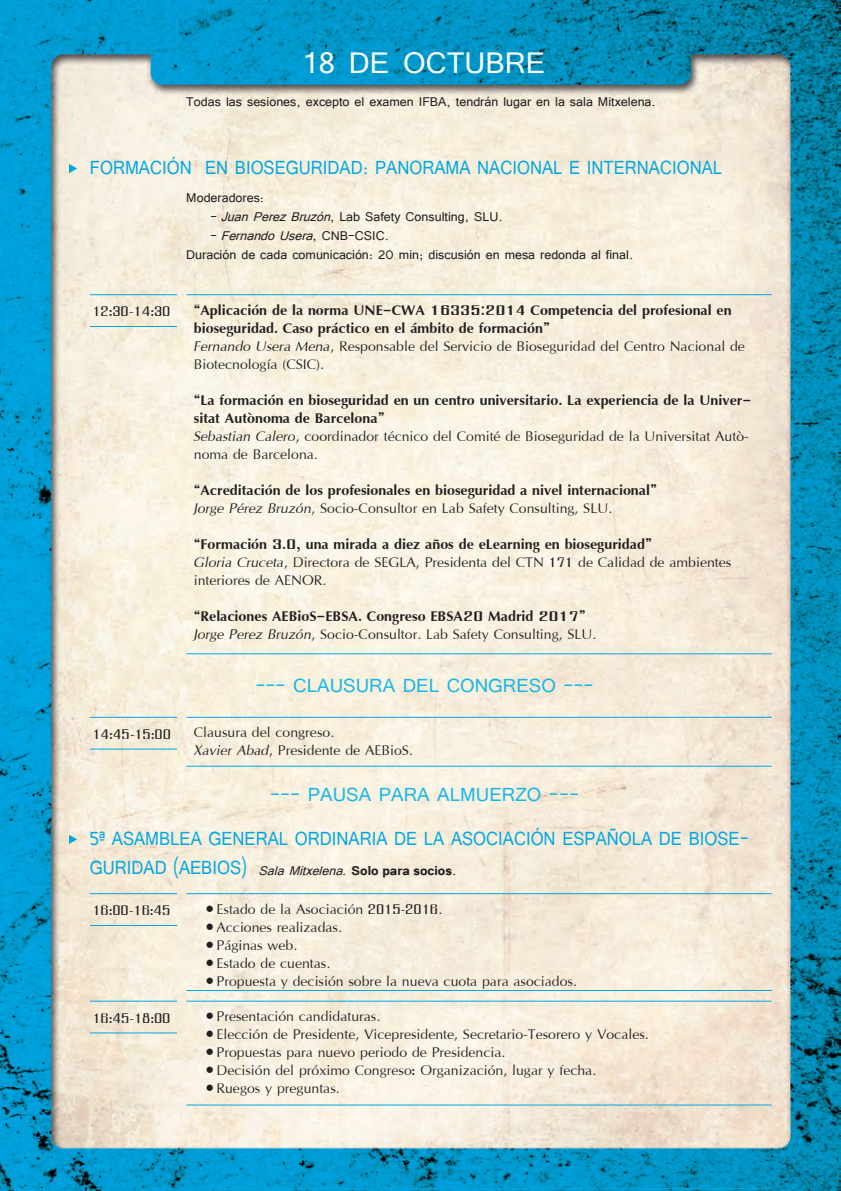
<style>
.page{position:relative;width:841px;height:1191px;background:#fff}
.page>*{position:absolute;margin:0;border:0;box-sizing:border-box;transform-origin:0 0}
.t1{font:28px "Mangal";color:#fff}
.t2{font:24px/28.8px "Tunga";color:#00a7e3;scale:.89 1}
.t3{font:24px "Tunga";color:#17b7e8}
.t4{font:22px/18px "Iris UPC";color:#231f20}
.t5{font:22px/18px "Iris UPC Bold";color:#231f20}
.t6{font:16px "Tunga";color:#231f20}
.t7{font:700 16px "Tunga";color:#231f20}
.t8{font:italic 16px "Tunga";color:#231f20}
.s1{font-style:italic}
.s2{font-style:normal}
.s3{font-family:"Iris UPC Italic"}
.s4{font-weight:400;font-style:italic}
.s5{font-weight:400}
.s6{font-family:"Minion Pro";font-size:24px}
</style>
<div class="page">
<img style="left:0;top:0;width:841px;height:1191px">
<svg style="left:69px;top:164px;width:8px;height:9px"></svg>
<svg style="left:69px;top:835px;width:8px;height:9px"></svg>
<hr style="left:90px;top:294px;width:87px;height:1px;background:#00a7e3">
<hr style="left:90px;top:893px;width:87px;height:1px;background:#00a7e3">
<hr style="left:90px;top:1001px;width:87px;height:1px;background:#00a7e3">
<hr style="left:90px;top:717px;width:87px;height:1px;background:#00a7e3">
<hr style="left:90px;top:326px;width:87px;height:1px;background:#00a7e3">
<hr style="left:90px;top:925px;width:87px;height:1px;background:#00a7e3">
<hr style="left:90px;top:1032px;width:87px;height:1px;background:#00a7e3">
<hr style="left:90px;top:749px;width:87px;height:1px;background:#00a7e3">
<hr style="left:186px;top:294px;width:585px;height:1px;background:#00a7e3">
<hr style="left:186px;top:893px;width:585px;height:1px;background:#00a7e3">
<hr style="left:186px;top:1001px;width:585px;height:1px;background:#00a7e3">
<hr style="left:186px;top:717px;width:585px;height:1px;background:#00a7e3">
<hr style="left:186px;top:766px;width:585px;height:1px;background:#00a7e3">
<hr style="left:186px;top:653px;width:585px;height:1px;background:#00a7e3">
<hr style="left:186px;top:990px;width:585px;height:1px;background:#00a7e3">
<hr style="left:186px;top:1104px;width:585px;height:1px;background:#00a7e3">
<hr style="left:186px;top:1188px;width:585px;height:1px;background:#00a7e3">
<p class="t1" style="left:302px;top:47px;width:244px">18 DE OCTUBRE</p>
<p class="t6" style="left:186px;top:91px;width:471px">Todas las sesiones, excepto el examen IFBA, tendrán lugar en la sala Mitxelena.</p>
<p class="t2" style="left:90px;top:151px;width:711px">FORMACIÓN EN BIOSEGURIDAD: PANORAMA NACIONAL E INTERNACIONAL</p>
<p class="t6" style="left:186px;top:187px;width:79px">Moderadores:</p>
<p class="t6" style="left:209px;top:206px;width:295px"><span class="s1">-JuanPerezBruzón</span>, Lab Safety Consulting, SLU.</p>
<p class="t8" style="left:209px;top:225px;width:181px">-FernandoUsera<span class="s2">, C N B - C S I C .</span></p>
<p class="t6" style="left:186px;top:244px;width:448px">Duración de cada comunicación: 20 min; discusión en mesa redonda al final.</p>
<p class="t4" style="left:93px;top:301px;width:80px">12:30-14:30</p>
<p class="t4" style="left:93px;top:724px;width:80px">14:45-15:00</p>
<p class="t5" style="left:194px;top:300px;width:539px">“Aplicación de la norma UNE-CWA 16335:2014 Competencia del profesional en bioseguridad. Caso práctico en el ámbito de formación”</p>
<p class="t4" style="left:194px;top:336px;width:552px"><span class="s3">Fernando Usera Mena</span>, Responsable del Servicio de Bioseguridad del Centro Nacional de<br>Biotecnología (CSIC).</p>
<p class="t5" style="left:194px;top:390px;width:559px">“La formación en bioseguridad en un centro universitario. La experiencia de la Univer&shy;sitat Autònoma de Barcelona”</p>
<p class="t4" style="left:194px;top:426px;width:556px"><span class="s3">Sebastian Calero</span>, coordinador técnico del Comité de Bioseguridad de la Universitat Autò&shy;noma de Barcelona.</p>
<p class="t5" style="left:194px;top:480px;width:464px">“Acreditación de los profesionales en bioseguridad a nivel internacional”</p>
<p class="t4" style="left:194px;top:498px;width:420px"><span class="s3">Jorge Pérez Bruzón</span>, Socio-Consultor en Lab Safety Consulting, SLU.</p>
<p class="t5" style="left:194px;top:534px;width:459px">“Formación 3.0, una mirada a diez años de eLearning en bioseguridad”</p>
<p class="t4" style="left:194px;top:552px;width:539px"><span class="s3">Gloria Cruceta</span>, Directora de SEGLA, Presidenta del CTN 171 de Calidad de ambientes interiores de AENOR.</p>
<p class="t5" style="left:194px;top:606px;width:393px">“Relaciones AEBioS-EBSA. Congreso EBSA20 Madrid 2017”</p>
<p class="t4" style="left:194px;top:624px;width:404px"><span class="s3">Jorge Perez Bruzón</span>, Socio-Consultor. Lab Safety Consulting, SLU.</p>
<p class="t3" style="left:255px;top:669px;width:340px">--- CLAUSURA DEL CONGRESO ---</p>
<p class="t4" style="left:194px;top:722px;width:142px">Clausura del congreso.</p>
<p class="t4" style="left:194px;top:740px;width:220px"><span class="s3">Xavier Abad</span>, Presidente de AEBioS.</p>
<p class="t3" style="left:270px;top:779px;width:310px">--- PAUSA PARA ALMUERZO ---</p>
<p class="t2" style="left:90px;top:822px;width:741px">5ª ASAMBLEA GENERAL ORDINARIA DE LA ASOCIACIÓN ESPAÑOLA DE BIOSE-<br>GURIDAD (AEBIOS)</p>
<p class="t7" style="left:258px;top:860px;width:199px"><span class="s4">SalaMitxelena</span><span class="s5">.</span> S o l o pa ra soc i os <span class="s5">.</span></p>
<p class="t4" style="left:93px;top:900px;width:80px">16:00-16:45</p>
<p class="t4" style="left:93px;top:1008px;width:80px">16:45-18:00</p>
<p class="t4" style="left:205px;top:899px;width:238px"><span class="s6">•</span> Estado de la Asociación 2015-2016.</p>
<p class="t4" style="left:205px;top:917px;width:138px"><span class="s6">•</span> Acciones realizadas.</p>
<p class="t4" style="left:205px;top:935px;width:94px"><span class="s6">•</span> Páginas web.</p>
<p class="t4" style="left:205px;top:953px;width:127px"><span class="s6">•</span> Estado de cuentas.</p>
<p class="t4" style="left:205px;top:971px;width:373px"><span class="s6">•</span> Propuesta y decisión sobre la nueva cuota para asociados.</p>
<p class="t4" style="left:205px;top:1006px;width:177px"><span class="s6">•</span> Presentación candidaturas.</p>
<p class="t4" style="left:205px;top:1024px;width:445px"><span class="s6">•</span> Elección de Presidente, Vicepresidente, Secretario-Tesorero y Vocales.</p>
<p class="t4" style="left:205px;top:1042px;width:301px"><span class="s6">•</span> Propuestas para nuevo periodo de Presidencia.</p>
<p class="t4" style="left:205px;top:1060px;width:392px"><span class="s6">•</span> Decisión del próximo Congreso: Organización, lugar y fecha.</p>
<p class="t4" style="left:205px;top:1078px;width:136px"><span class="s6">•</span> Ruegos y preguntas.</p>
</div>
